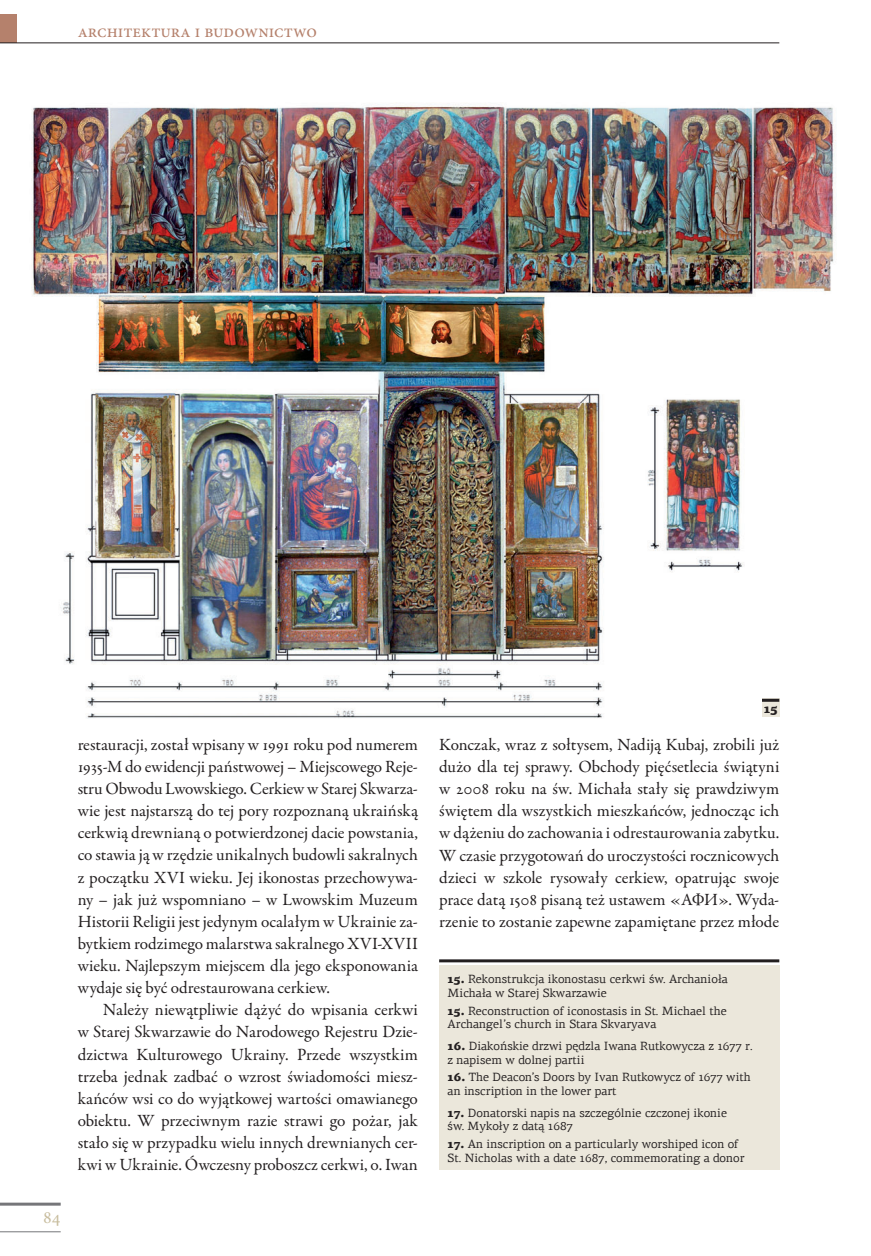
<style>
.page{position:relative;width:871px;height:1256px;background:#fff}
.page>*{position:absolute;margin:0;border:0;box-sizing:border-box;transform-origin:0 0}
.t1{font:18px "Minion Pro";color:#b5816c}
.t2{font:18px "Minion Pro";color:#c8bd9e}
.t3{font:17.25px/22px "Garamond Premr Pro";letter-spacing:-.005em;color:#231f20;text-align:justify}
.t4{font:900 12.75px "PF Agora Serif Pro";color:#231f20}
.t5{font:12px/13.5px "PF Agora Serif Pro";color:#231f20}
.s1{font-weight:900}
</style>
<div class="page">
<hr style="left:0;top:1202px;width:61px;height:3px;background:#757679">
<hr style="left:0;top:1231px;width:61px;height:1px;background:#757679">
<div style="left:0;top:14px;width:17px;height:29px;background:#b5816c"></div>
<hr style="left:0;top:43px;width:779px;height:1px;background:#231f20">
<img style="left:31px;top:104px;width:805px;height:614px">
<div style="left:439px;top:965px;width:340px;height:205px;background:#ebe7db"></div>
<hr style="left:439px;top:959px;width:340px;height:3px;background:#231f20">
<div style="left:762px;top:699px;width:17px;height:18px;background:#ebe7db"></div>
<hr style="left:762px;top:698px;width:17px;height:3px;background:#231f20">
<p class="t1" style="left:78px;top:20px;width:241px">architektura i budownictwo</p>
<p class="t2" style="left:43px;top:1206px;width:19px">84</p>
<p class="t3" style="left:78px;top:733px;width:342px">restauracji, został wpisany w 1991 roku pod numerem 1935-М do ewidencji państwowej – Miejscowego Reje&shy;stru Obwodu Lwowskiego. Cerkiew wStarej Skwarza&shy;wie jest najstarszą do tej pory rozpoznaną ukraińską cerkwią drewnianą o potwierdzonej dacie powstania, co stawia ją w rzędzie unikalnych budowli sakralnych z początku XVI wieku. Jej ikonostas przechowywa&shy;ny – jak już wspomniano – w Lwowskim Muzeum Historii Religii jest jedynym ocalałym w Ukrainie za&shy;bytkiem rodzimego malarstwa sakralnego XVI-XVII wieku. Najlepszym miejscem dla jego eksponowania wydaje się być odrestaurowana cerkiew.</p>
<p class="t3" style="left:78px;top:999px;width:342px;text-indent:26px">Należy niewątpliwie dążyć do wpisania cerkwi w Starej Skwarzawie do Narodowego Rejestru Dzie&shy;dzictwa Kulturowego Ukrainy. Przede wszystkim trzeba jednak zadbać o wzrost świadomości miesz&shy;kańców wsi co do wyjątkowej wartości omawianego obiektu. W przeciwnym razie strawi go pożar, jak stało się w przypadku wielu innych drewnianych cer&shy;kwi w Ukrainie. Ówczesny proboszcz cerkwi, o. Iwan</p>
<p class="t4" style="left:764px;top:700px;width:15px">15</p>
<p class="t3" style="left:439px;top:734px;width:342px">Konczak, wraz z sołtysem, Nadiją Kubaj, zrobili już dużo dla tej sprawy. Obchody pięćsetlecia świątyni w 2008 roku na św. Michała stały się prawdziwym świętem dla wszystkich mieszkańców, jednocząc ich w dążeniu do zachowania i odrestaurowania zabytku.<br>W czasie przygotowań do uroczystości rocznicowych dzieci w szkole rysowały cerkiew, opatrując swoje prace datą 1508 pisaną też ustawem «АФИ». Wyda&shy;rzenie to zostanie zapewne zapamiętane przez młode</p>
<p class="t5" style="left:448px;top:972px;width:282px"><span class="s1">15.</span> Rekonstrukcja ikonostasu cerkwi św. Archanioła<br>Michała w Starej Skwarzawie</p>
<p class="t5" style="left:448px;top:1003px;width:281px"><span class="s1">15.</span> Reconstruction of iconostasis in St. Michael the<br>Archangel’s church in Stara Skvaryava</p>
<p class="t5" style="left:448px;top:1039px;width:306px"><span class="s1">16.</span> Diakońskie drzwi pędzla Iwana Rutkowycza z 1677 r. z napisem w dolnej partii</p>
<p class="t5" style="left:448px;top:1070px;width:305px"><span class="s1">16.</span> The Deacon’s Doors by Ivan Rutkowycz of 1677 with an inscription in the lower part</p>
<p class="t5" style="left:448px;top:1106px;width:281px"><span class="s1">17.</span> Donatorski napis na szczególnie czczonej ikonie św. Mykoły z datą 1687</p>
<p class="t5" style="left:448px;top:1137px;width:298px"><span class="s1">17.</span> An inscription on a particularly worshiped icon of<br>St. Nicholas with a date 1687, commemorating a donor</p>
</div>
